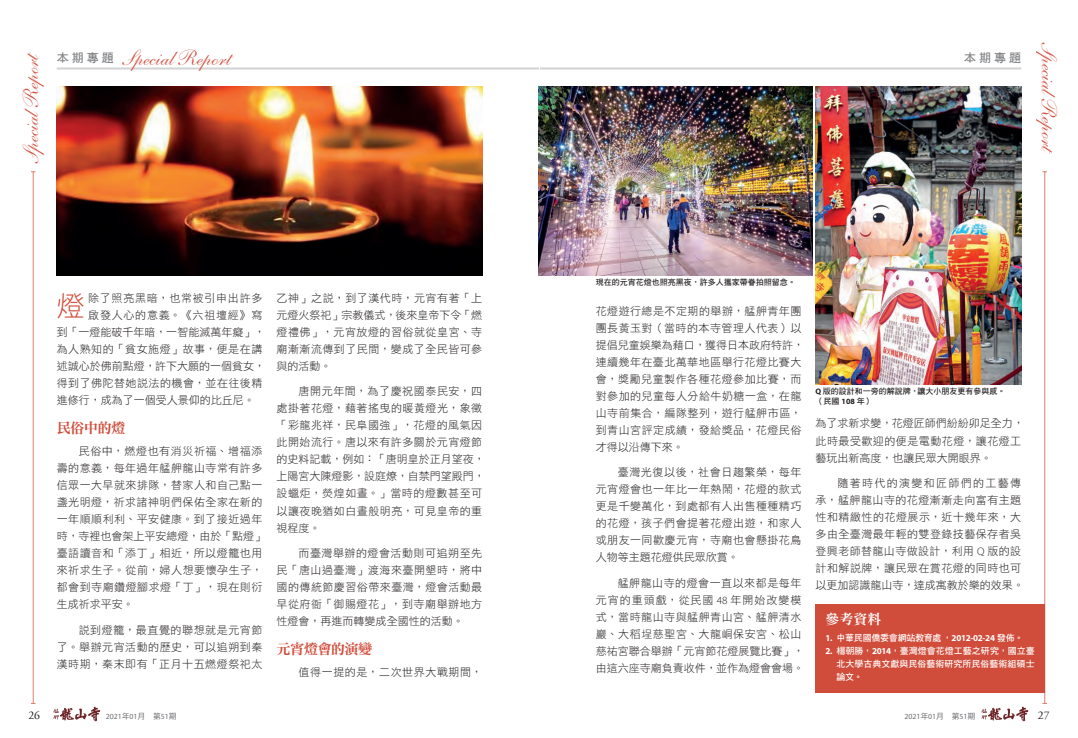
<style>
.page{position:relative;width:1078px;height:738px;background:#fff}
.page>*{position:absolute;margin:0;border:0;box-sizing:border-box;transform-origin:0 0}
.t1{font:28px "DF Hei Std W3";color:#d04d3b}
.t2{font:22px "Shelley LT Std Script";color:#d04d3b}
.t3{font:14.3px "DF Ming Std W9";letter-spacing:-.05em;color:#d04d3b}
.t4{font:13.9px "DF Ming Std W9";color:#fff}
.t5{font:12px "DF Hei Std W7";color:#808285}
.t6{font:11.7px "Adobe Garamond LT";color:#231f20}
.t7{font:11px/17px "DF Hei Std W3";letter-spacing:.045em;color:#231f20}
.t8{font:11px/17px "DF Hei Std W3";color:#231f20}
.t9{font:11px "DF Hei Std W3";letter-spacing:.065em;color:#231f20}
.t10{font:11px "DF Hei Std W3";letter-spacing:.07em;color:#231f20}
.t11{font:9px/13px "DF Hei Std W7";color:#fff;text-align:justify}
.t12{font:9px "DF Hei Std W7";letter-spacing:-.03em;color:#fff}
.t13{font:8px/9.6px "DF Hei Std W7";color:#231f20}
.t14{font:7.8px "Myriad Pro";color:#6c6d70}
.s1{font-family:"DF Hei Std W7";font-size:12px;color:#808285}
.s2{font-family:"Myriad Pro";font-weight:300}
.s3{font-family:"Myriad Pro";font-weight:700}
.s4{font-family:"DF Hei Std W5"}
</style>
<div class="page">
<svg style="left:53px;top:706px;width:47px;height:14px"></svg>
<svg style="left:981px;top:706px;width:47px;height:14px"></svg>
<hr style="left:540px;top:67px;width:480px;height:2px;background:#d1d2d4">
<hr style="left:57px;top:67px;width:482px;height:2px;background:#d1d2d4">
<hr style="left:1043px;top:172px;width:1px;height:530px;background:#dd7f67">
<hr style="left:33px;top:172px;width:1px;height:530px;background:#dd7f67">
<svg style="left:594px;top:275px;width:200px;height:1px"></svg>
<svg style="left:815px;top:384px;width:189px;height:1px"></svg>
<img style="left:57px;top:86px;width:425px;height:189px">
<img style="left:539px;top:86px;width:273px;height:189px">
<img style="left:815px;top:86px;width:205px;height:298px">
<div style="left:815px;top:603px;width:229px;height:88px;background:#d04d3b"></div>
<h2 class="t2" style="left:18px;top:163px;width:113px;rotate:-90deg">SpecialReport</h2>
<h2 class="t2" style="left:1061px;top:43px;width:113px;rotate:90deg">SpecialReport</h2>
<h2 class="t2" style="left:57px;top:45px;width:176px"><span class="s1">本期專題</span> Special Report</h2>
<p class="t5" style="left:963px;top:51px;width:58px">本期專題</p>
<h1 class="t1" style="left:57px;top:291px;width:29px">燈</h1>
<p class="t9" style="left:88px;top:292px;width:176px">除了照亮黑暗，也常被引申出許多</p>
<p class="t10" style="left:88px;top:309px;width:175px">啟發人心的意義。《六祖壇經》寫</p>
<p class="t8" style="left:57px;top:323px;width:210px">到「一燈能破千年暗，一智能滅萬年癡」，</p>
<p class="t7" style="left:57px;top:340px;width:207px">為人熟知的「貧女施燈」故事，便是在講</p>
<p class="t8" style="left:57px;top:357px;width:210px">述誠心於佛前點燈，許下大願的一個貧女，</p>
<p class="t7" style="left:57px;top:374px;width:207px">得到了佛陀替她說法的機會，並在往後精</p>
<p class="t8" style="left:57px;top:391px;width:200px">進修行，成為了一個受人景仰的比丘尼。</p>
<h3 class="t3" style="left:57px;top:419px;width:70px">民俗中的燈</h3>
<p class="t7" style="left:57px;top:442px;width:210px;text-indent:22px">民俗中，燃燈也有消災祈福、增福添壽的意義，每年過年艋舺龍山寺常有許多信眾一大早就來排隊，替家人和自己點一盞光明燈，祈求諸神明們保佑全家在新的一年順順利利、平安健康。到了接近過年時，寺裡也會架上平安總燈，由於「點燈」臺語讀音和「添丁」相近，所以燈籠也用來祈求生子。從前，婦人想要懷孕生子，都會到寺廟鑽燈腳求燈「丁」，現在則衍生成祈求平安。</p>
<p class="t7" style="left:57px;top:620px;width:207px;text-align:justify;text-indent:22px">說到燈籠，最直覺的聯想就是元宵節了。舉辦元宵活動的歷史，可以追朔到秦漢時期，秦末即有「正月十五燃燈祭祀太</p>
<p class="t7" style="left:276px;top:289px;width:207px;text-align:justify">乙神」之說，到了漢代時，元宵有著「上元燈火祭祀」宗教儀式，後來皇帝下令「燃燈禮佛」，元宵放燈的習俗就從皇宮、寺廟漸漸流傳到了民間，變成了全民皆可參與的活動。</p>
<p class="t7" style="left:276px;top:382px;width:210px;text-indent:22px">唐開元年間，為了慶祝國泰民安，四處掛著花燈，藉著搖曳的暖黃燈光，象徵「彩龍兆祥，民阜國強」，花燈的風氣因此開始流行。唐以來有許多關於元宵燈節的史料記載，例如：「唐明皇於正月望夜，上陽宮大陳燈影，設庭燎，自禁門望殿門，設蠟炬，熒煌如晝。」當時的燈數甚至可以讓夜晚猶如白晝般明亮，可見皇帝的重視程度。</p>
<p class="t7" style="left:276px;top:544px;width:207px;text-align:justify;text-indent:22px">而臺灣舉辦的燈會活動則可追朔至先民「唐山過臺灣」渡海來臺開墾時，將中國的傳統節慶習俗帶來臺灣，燈會活動最早從府衙「御賜燈花」，到寺廟舉辦地方性燈會，再進而轉變成全國性的活動。</p>
<h3 class="t3" style="left:276px;top:640px;width:97px">元宵燈會的演變</h3>
<p class="t7" style="left:298px;top:663px;width:185px">值得一提的是，二次世界大戰期間，</p>
<p class="t13" style="left:595px;top:277px;width:201px">現在的元宵花燈也照亮黑夜，許多人攜家帶眷拍照留念。</p>
<p class="t7" style="left:595px;top:302px;width:210px">花燈遊行總是不定期的舉辦，艋舺青年團團長黃玉對（當時的本寺管理人代表）以提倡兒童娛樂為藉口，獲得日本政府特許，連續幾年在臺北萬華地區舉行花燈比賽大會，獎勵兒童製作各種花燈參加比賽，而對參加的兒童每人分給牛奶糖一盒，在龍山寺前集合，編隊整列，遊行艋舺市區，到青山宮評定成績，發給獎品，花燈民俗才得以沿傳下來。</p>
<p class="t7" style="left:595px;top:463px;width:207px;text-align:justify;text-indent:22px">臺灣光復以後，社會日趨繁榮，每年元宵燈會也一年比一年熱鬧，花燈的款式更是千變萬化，到處都有人出售種種精巧的花燈，孩子們會提著花燈出遊，和家人或朋友一同歡慶元宵，寺廟也會懸掛花鳥人物等主題花燈供民眾欣賞。</p>
<p class="t7" style="left:595px;top:573px;width:210px;text-indent:22px">艋舺龍山寺的燈會一直以來都是每年元宵的重頭戲，從民國 <span class="s2">48</span> 年開始改變模式，當時龍山寺與艋舺青山宮、艋舺清水巖、大稻埕慈聖宮、大龍峒保安宮、松山慈祐宮聯合舉辦「元宵節花燈展覽比賽」，由這六座寺廟負責收件，並作為燈會會場。</p>
<p class="t13" style="left:815px;top:386px;width:191px"><span class="s3">Q</span> 版的設計和一旁的解說牌，讓大小朋友更有參與感。（民國 <span class="s3">108</span> 年）</p>
<p class="t8" style="left:815px;top:414px;width:210px">為了求新求變，花燈匠師們紛紛卯足全力，此時最受歡迎的便是電動花燈，讓花燈工藝玩出新高度，也讓民眾大開眼界。</p>
<p class="t7" style="left:815px;top:474px;width:210px;text-indent:22px">隨著時代的演變和匠師們的工藝傳承，艋舺龍山寺的花燈漸漸走向富有主題性和精緻性的花燈展示，近十幾年來，大多由全臺灣最年輕的雙登錄技藝保存者吳登興老師替龍山寺做設計，利用 <span class="s2">Q</span> 版的設計和解說牌，讓民眾在賞花燈的同時也可以更加認識龍山寺，達成寓教於樂的效果。</p>
<p class="t4" style="left:825px;top:611px;width:57px">參考資料</p>
<p class="t12" style="left:825px;top:632px;width:199px"><span class="s3">1.</span> 中華民國僑委會網站教育處，<span class="s3">2012-02-24</span> 發佈。</p>
<p class="t11" style="left:836px;top:643px;width:200px;text-indent:-11px"><span class="s3">2.</span> 楊朝勝，<span class="s3">2014</span>，臺灣燈會花燈工藝之研究，國立臺北大學古典文獻與民俗藝術研究所民俗藝術組碩士論文。</p>
<p class="t6" style="left:28px;top:708px;width:13px">26</p>
<p class="t14" style="left:106px;top:711px;width:72px">2021<span class="s4">年</span>01<span class="s4">月　第</span>51<span class="s4">期</span></p>
<p class="t14" style="left:904px;top:711px;width:72px">2021<span class="s4">年</span>01<span class="s4">月　第</span>51<span class="s4">期</span></p>
<p class="t6" style="left:1037px;top:708px;width:13px">27</p>
</div>
